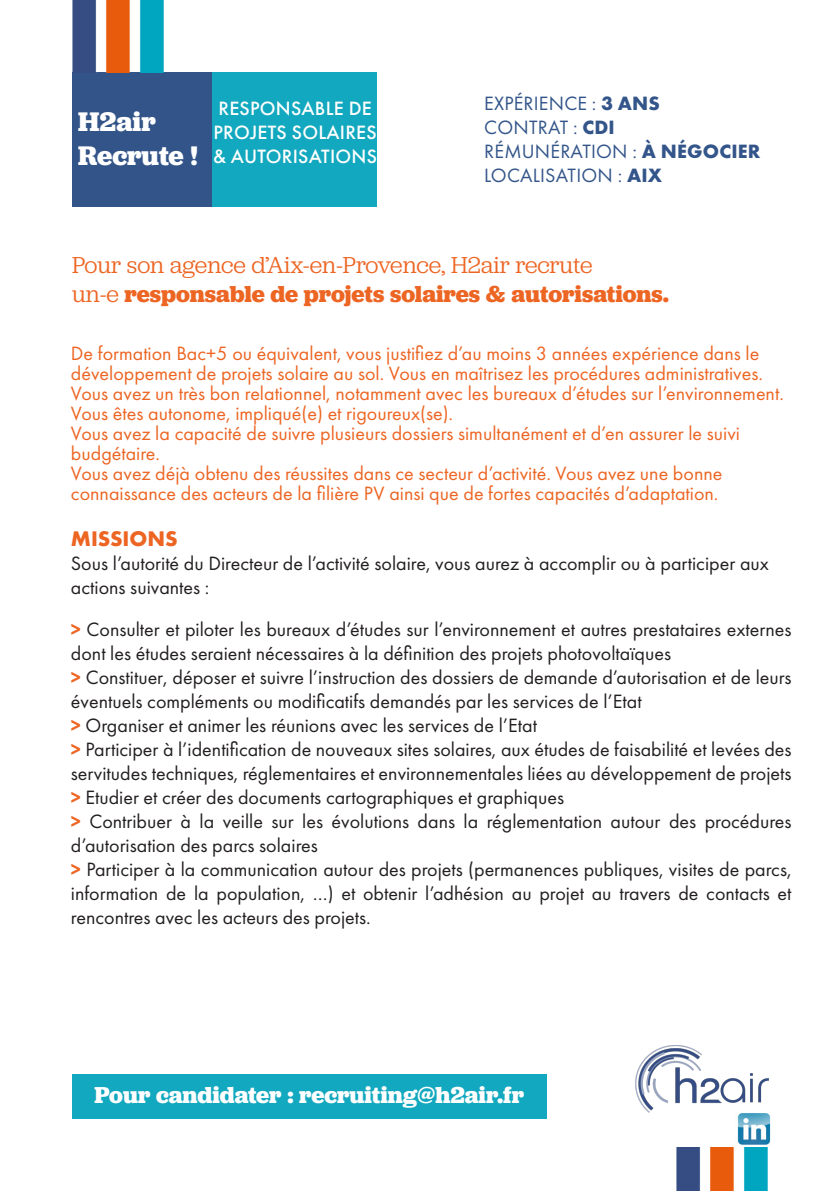
<style>
.page{position:relative;width:840px;height:1191px;background:#fff}
.page>*{position:absolute;margin:0;border:0;box-sizing:border-box;transform-origin:0 0}
.t1{font:700 28px "Jubilat";color:#fff}
.t2{font:700 24px "Jubilat";letter-spacing:-.005em;color:#ed6523}
.t3{font:24px "Jubilat";color:#ed6523}
.t4{font:700 24px "Jubilat";color:#fff}
.t5{font:700 22px "Futura PT";color:#ed6523}
.t6{font:20px/24px "Futura PT";color:#231f20}
.t7{font:20px/20px "Futura PT";color:#ed6523}
.t8{font:20px "Futura PT";letter-spacing:.01em;color:#33558a}
.t9{font:500 20px/24px "Futura PT";letter-spacing:.01em;color:#fff}
.s1{font-weight:700}
.s2{font-weight:400}
.s3{font-weight:700;color:#ed6523}
</style>
<div class="page">
<img style="left:676px;top:1147px;width:91px;height:44px">
<div style="left:72px;top:72px;width:139px;height:134px;background:#325489"></div>
<div style="left:212px;top:72px;width:164px;height:134px;background:#12a8bf"></div>
<div style="left:72px;top:1074px;width:474px;height:45px;background:#12a8bf"></div>
<img style="left:72px;top:0;width:91px;height:72px">
<img style="left:635px;top:1045px;width:133px;height:67px">
<img style="left:737px;top:1113px;width:34px;height:32px">
<p class="t1" style="left:78px;top:104px;width:79px">H2air</p>
<p class="t1" style="left:78px;top:137px;width:121px">Recrute !</p>
<p class="t9" style="left:213px;top:97px;width:165px">RESPONSABLE DE<br>PROJETS SOLAIRES &amp; AUTORISATIONS</p>
<p class="t8" style="left:484px;top:91px;width:177px">EXPÉRIENCE : <span class="s1">3 ANS</span></p>
<p class="t8" style="left:484px;top:115px;width:132px">CONTRAT : <span class="s1">CDI</span></p>
<p class="t8" style="left:484px;top:139px;width:277px">RÉMUNÉRATION : <span class="s1">À NÉGOCIER</span></p>
<p class="t8" style="left:484px;top:163px;width:179px">LOCALISATION : <span class="s1">AIX</span></p>
<p class="t3" style="left:72px;top:250px;width:521px">Pour son agence d’Aix-en-Provence, H2air recrute</p>
<p class="t2" style="left:72px;top:279px;width:598px"><span class="s2">un-e</span> responsable de projets solaires &amp; autorisations.</p>
<p class="t7" style="left:71px;top:343px;width:714px">De formation Bac+5 ou équivalent, vous justifiez d’au moins 3 années expérience dans le développement de projets solaire au sol. Vous en maîtrisez les procédures administratives.<br>Vous avez un très bon relationnel, notamment avec les bureaux d’études sur l’environnement.<br>Vous êtes autonome, impliqué(e) et rigoureux(se).</p>
<p class="t7" style="left:71px;top:423px;width:670px">Vous avez la capacité de suivre plusieurs dossiers simultanément et d’en assurer le suivi budgétaire.</p>
<p class="t7" style="left:71px;top:463px;width:652px">Vous avez déjà obtenu des réussites dans ce secteur d’activité. Vous avez une bonne connaissance des acteurs de la filière PV ainsi que de fortes capacités d’adaptation.</p>
<p class="t5" style="left:71px;top:525px;width:108px">MISSIONS</p>
<p class="t6" style="left:71px;top:551px;width:699px">Sous l’autorité du Directeur de l’activité solaire, vous aurez à accomplir ou à participer aux actions suivantes :</p>
<p class="t6" style="left:71px;top:617px;width:721px"><span class="s3">&gt;</span> Consulter et piloter les bureaux d’études sur l’environnement et autres prestataires externes dont les études seraient nécessaires à la définition des projets photovoltaïques</p>
<p class="t6" style="left:71px;top:665px;width:721px"><span class="s3">&gt;</span> Constituer, déposer et suivre l’instruction des dossiers de demande d’autorisation et de leurs éventuels compléments ou modificatifs demandés par les services de l’Etat</p>
<p class="t6" style="left:71px;top:713px;width:467px"><span class="s3">&gt;</span> Organiser et animer les réunions avec les services de l’Etat</p>
<p class="t6" style="left:71px;top:737px;width:721px"><span class="s3">&gt;</span> Participer à l’identification de nouveaux sites solaires, aux études de faisabilité et levées des servitudes techniques, réglementaires et environnementales liées au développement de projets</p>
<p class="t6" style="left:71px;top:785px;width:494px"><span class="s3">&gt;</span> Etudier et créer des documents cartographiques et graphiques</p>
<p class="t6" style="left:71px;top:809px;width:721px"><span class="s3">&gt;</span> Contribuer à la veille sur les évolutions dans la réglementation autour des procédures d’autorisation des parcs solaires</p>
<p class="t6" style="left:71px;top:857px;width:721px;text-align:justify"><span class="s3">&gt;</span> Participer à la communication autour des projets (permanences publiques, visites de parcs, information de la population, …) et obtenir l’adhésion au projet au travers de contacts et rencontres avec les acteurs des projets.</p>
<p class="t4" style="left:94px;top:1079px;width:430px">Pour candidater : recruiting@h2air.fr</p>
</div>
